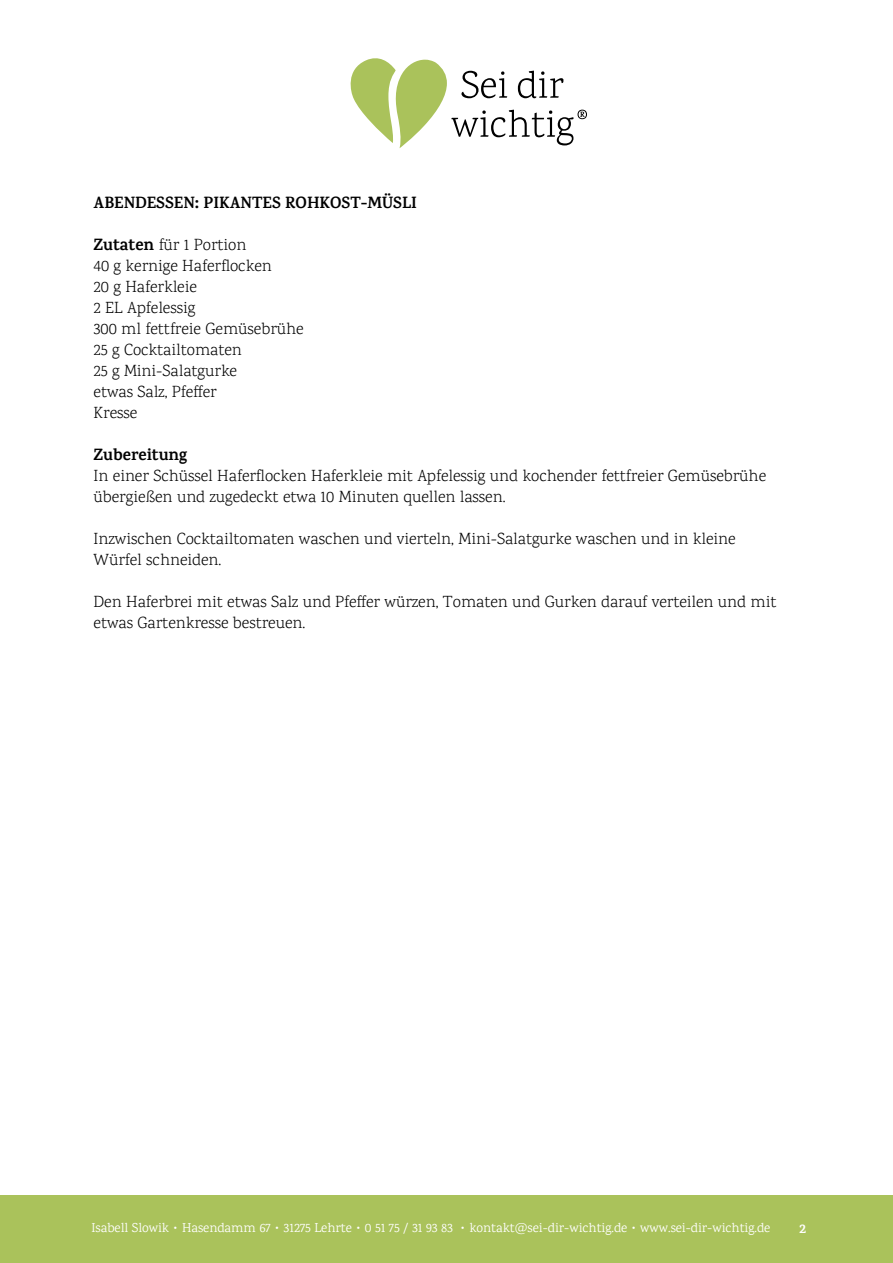
<style>
.page{position:relative;width:893px;height:1263px;background:#fff}
.page>*{position:absolute;margin:0;border:0;box-sizing:border-box;transform-origin:0 0}
.t1{font:300 16.5px/21px "Karma";color:#000}
.t2{font:700 16.5px "Karma";color:#000}
.t3{font:700 13.5px "Karma";color:#fff}
.t4{font:13.2px "Karma";color:#fff}
.s1{font-weight:700}
</style>
<div class="page">
<div style="left:0;top:1195px;width:893px;height:68px;background:#aac25b"></div>
<svg style="left:350px;top:58px;width:237px;height:90px"></svg>
<p class="t2" style="left:94px;top:192px;width:325px">ABENDESSEN: PIKANTES ROHKOST-MÜSLI</p>
<p class="t1" style="left:94px;top:235px;width:212px"><span class="s1">Zutaten</span> für 1 Portion<br>40 g kernige Haferflocken<br>20 g Haferkleie<br>2 EL Apfelessig<br>300 ml fettfreie Gemüsebrühe<br>25 g Cocktailtomaten<br>25 g Mini-Salatgurke<br>etwas Salz, Pfeffer<br>Kresse</p>
<p class="t2" style="left:94px;top:444px;width:95px">Zubereitung</p>
<p class="t1" style="left:94px;top:466px;width:674px">In einer Schüssel Haferflocken Haferkleie mit Apfelessig und kochender fettfreier Gemüsebrühe übergießen und zugedeckt etwa 10 Minuten quellen lassen.</p>
<p class="t1" style="left:94px;top:529px;width:644px">Inzwischen Cocktailtomaten waschen und vierteln, Mini-Salatgurke waschen und in kleine<br>Würfel schneiden.</p>
<p class="t1" style="left:94px;top:592px;width:684px">Den Haferbrei mit etwas Salz und Pfeffer würzen, Tomaten und Gurken darauf verteilen und mit etwas Gartenkresse bestreuen.</p>
<p class="t4" style="left:91px;top:1220px;width:680px">Isabell Slowik • Hasendamm 67 • 31275 Lehrte • 0 51 75 / 31 93 83 • kontakt@sei-dir-wichtig.de • www.sei-dir-wichtig.de</p>
<p class="t3" style="left:799px;top:1220px;width:9px">2</p>
</div>
